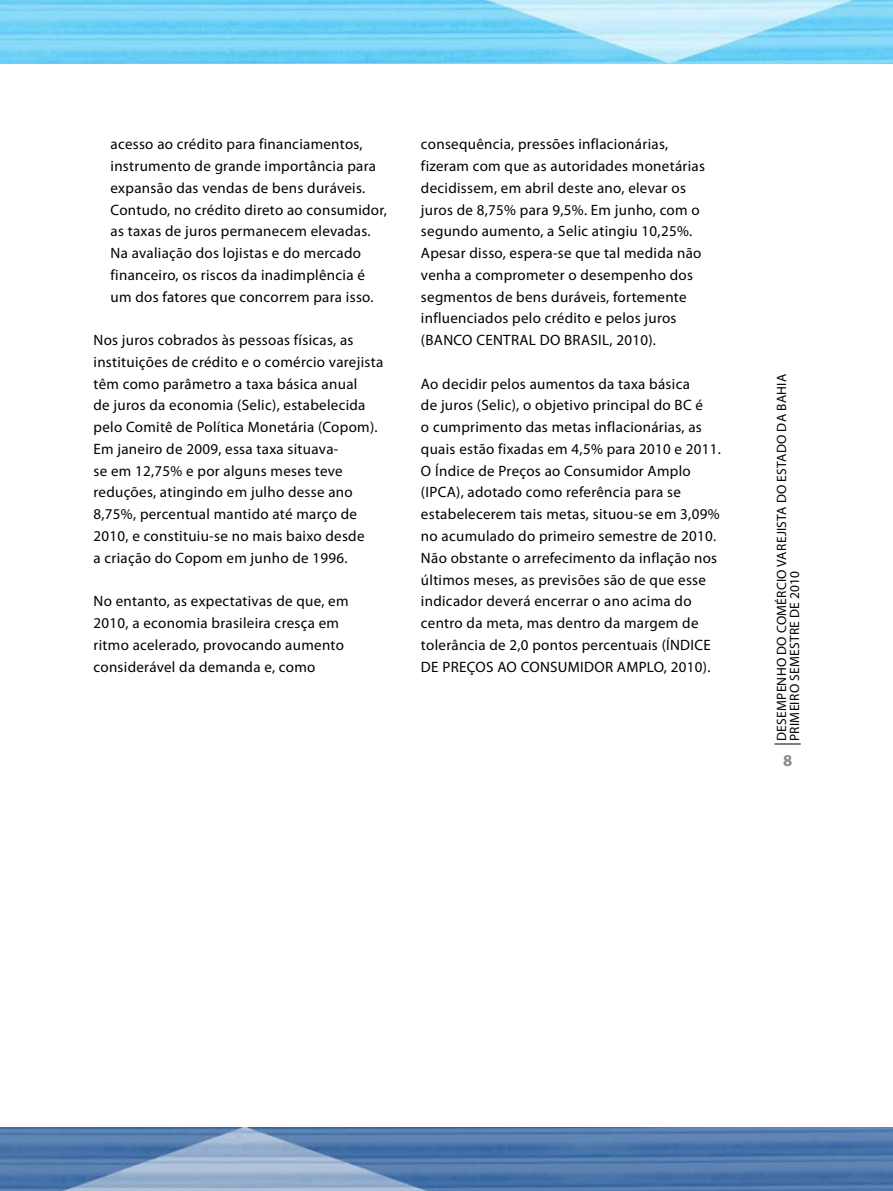
<style>
.page{position:relative;width:893px;height:1191px;background:#fff}
.page>*{position:absolute;margin:0;border:0;box-sizing:border-box;transform-origin:0 0}
.t1{font:700 16.5px "Myriad Pro";color:#87888a}
.t2{font:15px/21.8px "Myriad Pro";letter-spacing:.02em;color:#000}
.t3{font:13.5px/13.2px "Myriad Pro";letter-spacing:.02em;color:#000}
</style>
<div class="page">
<img style="left:0;top:1127px;width:893px;height:64px">
<img style="left:0;top:0;width:893px;height:64px">
<svg style="left:774px;top:743px;width:27px;height:1px"></svg>
<p class="t2" style="left:111px;top:133px;width:278px">acesso ao crédito para financiamentos, instrumento de grande importância para expansão das vendas de bens duráveis.<br>Contudo, no crédito direto ao consumidor, as taxas de juros permanecem elevadas.<br>Na avaliação dos lojistas e do mercado financeiro, os riscos da inadimplência é um dos fatores que concorrem para isso.</p>
<p class="t2" style="left:94px;top:329px;width:291px">Nos juros cobrados às pessoas físicas, as instituições de crédito e o comércio varejista têm como parâmetro a taxa básica anual<br>de juros da economia (Selic), estabelecida pelo Comitê de Política Monetária (Copom).<br>Em janeiro de 2009, essa taxa situava-<br>se em 12,75% e por alguns meses teve reduções, atingindo em julho desse ano 8,75%, percentual mantido até março de 2010, e constituiu-se no mais baixo desde<br>a criação do Copom em junho de 1996.</p>
<p class="t2" style="left:94px;top:590px;width:257px">No entanto, as expectativas de que, em 2010, a economia brasileira cresça em ritmo acelerado, provocando aumento considerável da demanda e, como</p>
<p class="t2" style="left:421px;top:133px;width:286px">consequência, pressões inflacionárias, fizeram com que as autoridades monetárias decidissem, em abril deste ano, elevar os juros de 8,75% para 9,5%. Em junho, com o segundo aumento, a Selic atingiu 10,25%.<br>Apesar disso, espera-se que tal medida não venha a comprometer o desempenho dos segmentos de bens duráveis, fortemente influenciados pelo crédito e pelos juros (BANCO CENTRAL DO BRASIL, 2010).</p>
<p class="t2" style="left:421px;top:372px;width:302px">Ao decidir pelos aumentos da taxa básica<br>de juros (Selic), o objetivo principal do BC é<br>o cumprimento das metas inflacionárias, as quais estão fixadas em 4,5% para 2010 e 2011.<br>O Índice de Preços ao Consumidor Amplo (IPCA), adotado como referência para se estabelecerem tais metas, situou-se em 3,09% no acumulado do primeiro semestre de 2010.<br>Não obstante o arrefecimento da inflação nos últimos meses, as previsões são de que esse indicador deverá encerrar o ano acima do centro da meta, mas dentro da margem de tolerância de 2,0 pontos percentuais (ÍNDICE DE PREÇOS AO CONSUMIDOR AMPLO, 2010).</p>
<p class="t3" style="left:775px;top:741px;width:367px;rotate:-90deg">Desempenho do comércio varejista do estado da Bahia primeiro semestre de 2010</p>
<p class="t1" style="left:783px;top:749px;width:11px">8</p>
</div>
